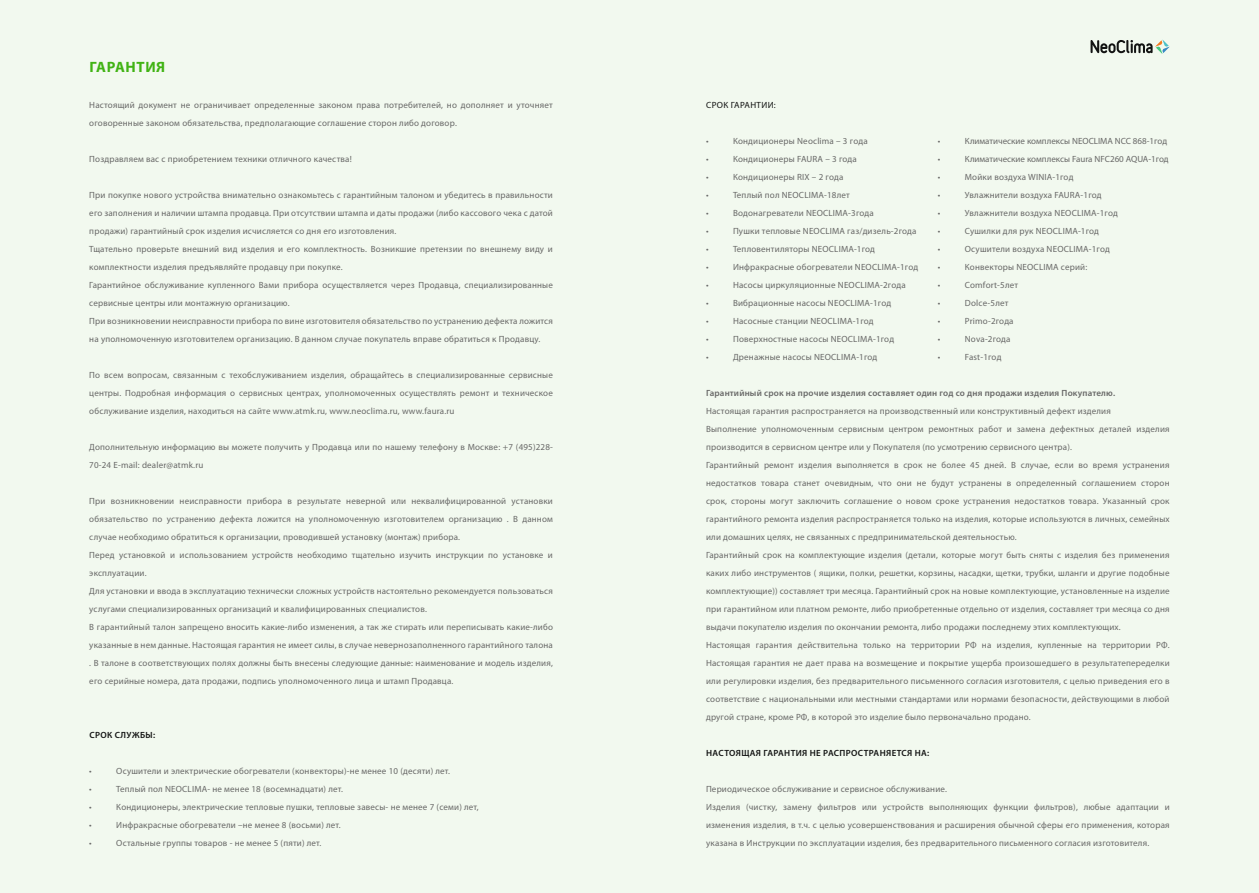
<style>
.page{position:relative;width:1259px;height:893px;background:#f2f9ef}
.page>*{position:absolute;margin:0;border:0;box-sizing:border-box;transform-origin:0 0}
.t1{font:700 15px "Myriad Pro";letter-spacing:.04em;color:#41b314}
.t2{font:9px/18px "Myriad Pro";letter-spacing:.02em;color:#686867}
.t3{font:9px "Myriad Pro";color:#686867}
.t4{font:600 9px "Myriad Pro";letter-spacing:.02em;color:#686867}
.t5{font:600 9px "Myriad Pro";letter-spacing:.04em;color:#131413}
.t6{font:9px "Myriad Pro";letter-spacing:.04em;color:#131413}
</style>
<div class="page">
<svg style="left:1090px;top:40px;width:79px;height:14px"></svg>
<h1 class="t1" style="left:89px;top:57px;width:77px">ГАРАНТИЯ</h1>
<p class="t2" style="left:89px;top:96px;width:465px">Настоящий документ не ограничивает определенные законом права потребителей, но дополняет и уточняет оговоренные законом обязательства, предполагающие соглашение сторон либо договор.</p>
<p class="t2" style="left:89px;top:150px;width:264px">Поздравляем вас с приобретением техники отличного качества!</p>
<p class="t2" style="left:89px;top:186px;width:465px">При покупке нового устройства внимательно ознакомьтесь с гарантийным талоном и убедитесь в правильности его заполнения и наличии штампа продавца. При отсутствии штампа и даты продажи (либо кассового чека с датой продажи) гарантийный срок изделия исчисляется со дня его изготовления.<br>Тщательно проверьте внешний вид изделия и его комплектность. Возникшие претензии по внешнему виду и комплектности изделия предъявляйте продавцу при покупке.<br>Гарантийное обслуживание купленного Вами прибора осуществляется через Продавца, специализированные сервисные центры или монтажную организацию.<br>При возникновении неисправности прибора по вине изготовителя обязательство по устранению дефекта ложится на уполномоченную изготовителем организацию. В данном случае покупатель вправе обратиться к Продавцу.</p>
<p class="t2" style="left:89px;top:366px;width:465px;text-align:justify">По всем вопросам, связанным с техобслуживанием изделия, обращайтесь в специализированные сервисные центры. Подробная информация о сервисных центрах, уполномоченных осуществлять ремонт и техническое обслуживание изделия, находиться на сайте www.atmk.ru, www.neoclima.ru, www.faura.ru</p>
<p class="t2" style="left:89px;top:438px;width:465px">Дополнительную информацию вы можете получить у Продавца или по нашему телефону в Москве: +7 (495)228-<br>70-24 E-mail: dealer@atmk.ru</p>
<p class="t2" style="left:89px;top:492px;width:465px">При возникновении неисправности прибора в результате неверной или неквалифицированной установки обязательство по устранению дефекта ложится на уполномоченную изготовителем организацию . В данном случае необходимо обратиться к организации, проводившей установку (монтаж) прибора.<br>Перед установкой и использованием устройств необходимо тщательно изучить инструкции по установке и эксплуатации.<br>Для установки и ввода в эксплуатацию технически сложных устройств настоятельно рекомендуется пользоваться услугами специализированных организаций и квалифицированных специалистов.<br>В гарантийный талон запрещено вносить какие-либо изменения, а так же стирать или переписывать какие-либо указанные в нем данные. Настоящая гарантия не имеет силы, в случае невернозаполненного гарантийного талона . В талоне в соответствующих полях должны быть внесены следующие данные: наименование и модель изделия, его серийные номера, дата продажи, подпись уполномоченного лица и штамп Продавца.</p>
<p class="t5" style="left:89px;top:729px;width:67px">СРОК СЛУЖБЫ:</p>
<p class="t2" style="left:89px;top:762px;width:4px">•</p>
<p class="t2" style="left:116px;top:762px;width:335px">Осушители и электрические обогреватели (конвекторы)-не менее 10 (десяти) лет.</p>
<p class="t2" style="left:89px;top:780px;width:4px">•</p>
<p class="t2" style="left:116px;top:780px;width:228px">Теплый пол NEOCLIMA- не менее 18 (восемнадцати) лет.</p>
<p class="t2" style="left:89px;top:798px;width:4px">•</p>
<p class="t2" style="left:116px;top:798px;width:364px">Кондиционеры, электрические тепловые пушки, тепловые завесы- не менее 7 (семи) лет,</p>
<p class="t2" style="left:89px;top:816px;width:4px">•</p>
<p class="t2" style="left:116px;top:816px;width:226px">Инфракрасные обогреватели –не менее 8 (восьми) лет.</p>
<p class="t2" style="left:89px;top:834px;width:4px">•</p>
<p class="t2" style="left:116px;top:834px;width:206px">Остальные группы товаров - не менее 5 (пяти) лет.</p>
<p class="t6" style="left:706px;top:99px;width:71px">СРОК ГАРАНТИИ:</p>
<p class="t2" style="left:706px;top:132px;width:4px">•</p>
<p class="t2" style="left:733px;top:132px;width:136px">Кондиционеры Neoclima – 3 года</p>
<p class="t2" style="left:706px;top:150px;width:4px">•</p>
<p class="t2" style="left:733px;top:150px;width:125px">Кондиционеры FAURA – 3 года</p>
<p class="t2" style="left:706px;top:168px;width:4px">•</p>
<p class="t2" style="left:733px;top:168px;width:112px">Кондиционеры RIX – 2 года</p>
<p class="t2" style="left:706px;top:186px;width:4px">•</p>
<p class="t2" style="left:733px;top:186px;width:118px">Теплый пол NEOCLIMA-18лет</p>
<p class="t2" style="left:706px;top:204px;width:4px">•</p>
<p class="t2" style="left:733px;top:204px;width:142px">Водонагреватели NEOCLIMA-3года</p>
<p class="t2" style="left:706px;top:222px;width:4px">•</p>
<p class="t2" style="left:733px;top:222px;width:185px">Пушки тепловые NEOCLIMA газ/дизель-2года</p>
<p class="t2" style="left:706px;top:240px;width:4px">•</p>
<p class="t2" style="left:733px;top:240px;width:143px">Тепловентиляторы NEOCLIMA-1год</p>
<p class="t2" style="left:706px;top:258px;width:4px">•</p>
<p class="t2" style="left:733px;top:258px;width:187px">Инфракрасные обогреватели NEOCLIMA-1год</p>
<p class="t2" style="left:706px;top:276px;width:4px">•</p>
<p class="t2" style="left:733px;top:276px;width:174px">Насосы циркуляционные NEOCLIMA-2года</p>
<p class="t2" style="left:706px;top:294px;width:4px">•</p>
<p class="t2" style="left:733px;top:294px;width:160px">Вибрационные насосы NEOCLIMA-1год</p>
<p class="t2" style="left:706px;top:312px;width:4px">•</p>
<p class="t2" style="left:733px;top:312px;width:142px">Насосные станции NEOCLIMA-1год</p>
<p class="t2" style="left:706px;top:330px;width:4px">•</p>
<p class="t2" style="left:733px;top:330px;width:163px">Поверхностные насосы NEOCLIMA-1год</p>
<p class="t2" style="left:706px;top:348px;width:4px">•</p>
<p class="t2" style="left:733px;top:348px;width:146px">Дренажные насосы NEOCLIMA-1год</p>
<p class="t2" style="left:938px;top:132px;width:4px">•</p>
<p class="t3" style="left:965px;top:135px;width:204px">Климатические комплексы NEOCLIMA NCC 868-1год</p>
<p class="t2" style="left:938px;top:150px;width:4px">•</p>
<p class="t3" style="left:965px;top:153px;width:205px">Климатические комплексы Faura NFC260 AQUA-1год</p>
<p class="t2" style="left:938px;top:168px;width:4px">•</p>
<p class="t2" style="left:965px;top:168px;width:110px">Мойки воздуха WINIA-1год</p>
<p class="t2" style="left:938px;top:186px;width:4px">•</p>
<p class="t2" style="left:965px;top:186px;width:138px">Увлажнители воздуха FAURA-1год</p>
<p class="t2" style="left:938px;top:204px;width:4px">•</p>
<p class="t2" style="left:965px;top:204px;width:154px">Увлажнители воздуха NEOCLIMA-1год</p>
<p class="t2" style="left:938px;top:222px;width:4px">•</p>
<p class="t2" style="left:965px;top:222px;width:136px">Сушилки для рук NEOCLIMA-1год</p>
<p class="t2" style="left:938px;top:240px;width:4px">•</p>
<p class="t2" style="left:965px;top:240px;width:147px">Осушители воздуха NEOCLIMA-1год</p>
<p class="t2" style="left:938px;top:258px;width:4px">•</p>
<p class="t2" style="left:965px;top:258px;width:124px">Конвекторы NEOCLIMA серий:</p>
<p class="t2" style="left:938px;top:276px;width:4px">•</p>
<p class="t2" style="left:965px;top:276px;width:55px">Comfort-5лет</p>
<p class="t2" style="left:938px;top:294px;width:4px">•</p>
<p class="t2" style="left:965px;top:294px;width:45px">Dolce-5лет</p>
<p class="t2" style="left:938px;top:312px;width:4px">•</p>
<p class="t2" style="left:965px;top:312px;width:50px">Primo-2года</p>
<p class="t2" style="left:938px;top:330px;width:4px">•</p>
<p class="t2" style="left:965px;top:330px;width:47px">Nova-2года</p>
<p class="t2" style="left:938px;top:348px;width:4px">•</p>
<p class="t2" style="left:965px;top:348px;width:38px">Fast-1год</p>
<p class="t4" style="left:706px;top:387px;width:410px">Гарантийный срок на прочие изделия составляет один год со дня продажи изделия Покупателю.</p>
<p class="t2" style="left:706px;top:402px;width:465px">Настоящая гарантия распространяется на производственный или конструктивный дефект изделия<br>Выполнение уполномоченным сервисным центром ремонтных работ и замена дефектных деталей изделия производится в сервисном центре или у Покупателя (по усмотрению сервисного центра).<br>Гарантийный ремонт изделия выполняется в срок не более 45 дней. В случае, если во время устранения недостатков товара станет очевидным, что они не будут устранены в определенный соглашением сторон срок, стороны могут заключить соглашение о новом сроке устранения недостатков товара. Указанный срок гарантийного ремонта изделия распространяется только на изделия, которые используются в личных, семейных или домашних целях, не связанных с предпринимательской деятельностью.<br>Гарантийный срок на комплектующие изделия (детали, которые могут быть сняты с изделия без применения каких либо инструментов ( ящики, полки, решетки, корзины, насадки, щетки, трубки, шланги и другие подобные комплектующие)) составляет три месяца. Гарантийный срок на новые комплектующие, установленные на изделие при гарантийном или платном ремонте, либо приобретенные отдельно от изделия, составляет три месяца со дня выдачи покупателю изделия по окончании ремонта, либо продажи последнему этих комплектующих.<br>Настоящая гарантия действительна только на территории РФ на изделия, купленные на территории РФ.<br>Настоящая гарантия не дает права на возмещение и покрытие ущерба произошедшего в результатепеределки или регулировки изделия, без предварительного письменного согласия изготовителя, с целью приведения его в соответствие с национальными или местными стандартами или нормами безопасности, действующими в любой другой стране, кроме РФ, в которой это изделие было первоначально продано.</p>
<p class="t5" style="left:706px;top:747px;width:225px">НАСТОЯЩАЯ ГАРАНТИЯ НЕ РАСПРОСТРАНЯЕТСЯ НА:</p>
<p class="t2" style="left:706px;top:780px;width:465px">Периодическое обслуживание и сервисное обслуживание.<br>Изделия (чистку, замену фильтров или устройств выполняющих функции фильтров), любые адаптации и изменения изделия, в т.ч. с целью усовершенствования и расширения обычной сферы его применения, которая указана в Инструкции по эксплуатации изделия, без предварительного письменного согласия изготовителя.</p>
</div>
